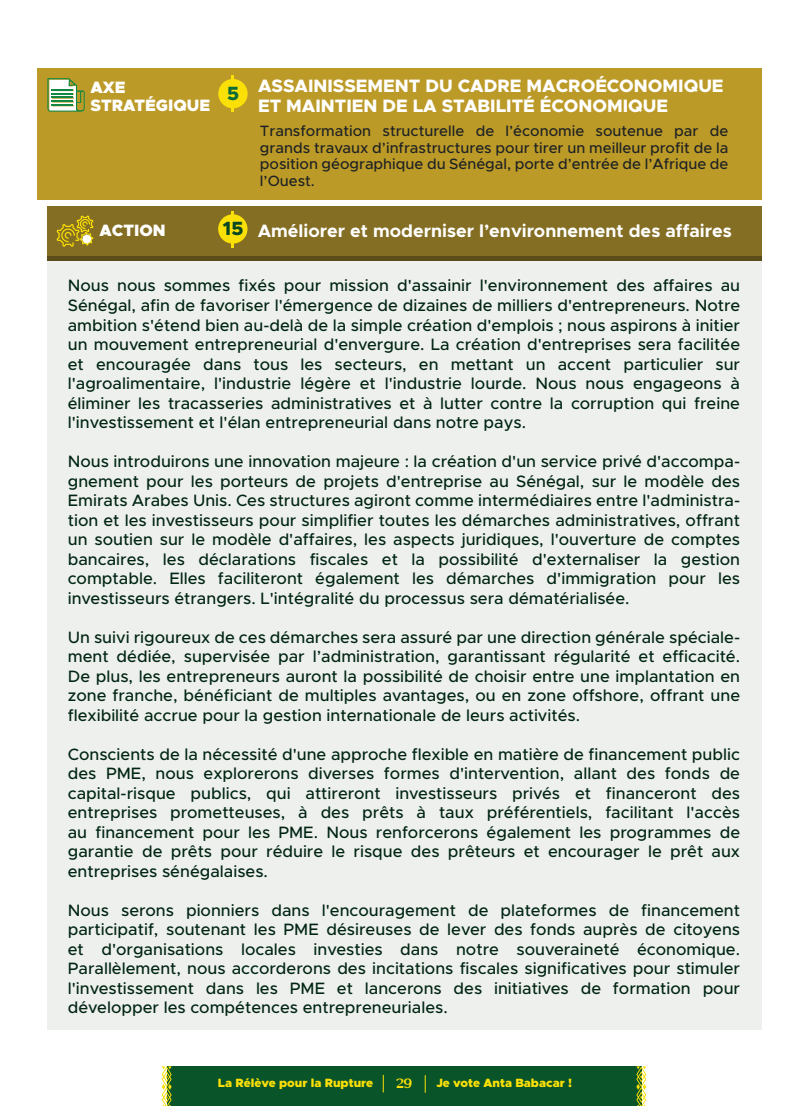
<style>
.page{position:relative;width:808px;height:1106px;background:#fff}
.page>*{position:absolute;margin:0;border:0;box-sizing:border-box;transform-origin:0 0}
.t1{font:800 19.2px "Metropolis";color:#0c6c38}
.t2{font:800 18px/19.5px "Metropolis";color:#fff}
.t3{font:700 18px "Metropolis";color:#fff}
.t4{font:500 16.5px/19.5px "Metropolis";color:#002513;text-align:justify}
.t5{font:900 16.5px/18px "Metropolis";color:#fff}
.t6{font:500 15px/16.5px "Metropolis";color:#1d2124;text-align:justify}
.t7{font:900 13.5px "Royal Castle";color:#fae006}
.t8{font:900 12px "Metropolis";color:#fae006}
.s1{font-weight:800;font-size:19.2px;color:#094723}
</style>
<div class="page">
<div style="left:167px;top:1066px;width:474px;height:40px;background:#0a542a"></div>
<svg style="left:162px;top:1066px;width:10px;height:40px"></svg>
<svg style="left:636px;top:1066px;width:10px;height:40px"></svg>
<svg style="left:383px;top:1074px;width:1px;height:18px"></svg>
<svg style="left:425px;top:1075px;width:1px;height:17px"></svg>
<div style="left:37px;top:68px;width:725px;height:131px;background:#bc9a28"></div>
<svg style="left:47px;top:78px;width:38px;height:34px"></svg>
<hr style="left:51px;top:89px;width:22px;height:2px;background:#128741">
<hr style="left:232px;top:75px;width:2px;height:37px;background:#fae006">
<div style="left:218px;top:79px;width:30px;height:29px;background:#fae006;border-radius:50%"></div>
<div style="left:47px;top:206px;width:715px;height:50px;background:#846e23"></div>
<svg style="left:57px;top:215px;width:36px;height:32px"></svg>
<hr style="left:232px;top:211px;width:2px;height:36px;background:#fae006">
<div style="left:218px;top:214px;width:29px;height:30px;background:#fae006;border-radius:50%"></div>
<hr style="left:47px;top:257px;width:714px;height:4px;background:#5b4d1a">
<div style="left:47px;top:261px;width:714px;height:768px;background:#eef0ed"></div>
<p class="t5" style="left:90px;top:78px;width:121px">AXE<br>STRATÉGIQUE</p>
<p class="t2" style="left:258px;top:76px;width:467px">ASSAINISSEMENT DU CADRE MACROÉCONOMIQUE<br>ET MAINTIEN DE LA STABILITÉ ÉCONOMIQUE</p>
<p class="t1" style="left:227px;top:81px;width:13px">5</p>
<p class="t6" style="left:260px;top:123px;width:470px">Transformation structurelle de l’économie soutenue par de grands travaux d’infrastructures pour tirer un meilleur profit de la position géographique du Sénégal, porte d’entrée de l’Afrique de l’Ouest.</p>
<p class="t5" style="left:99px;top:221px;width:68px">ACTION</p>
<p class="t3" style="left:223px;top:219px;width:510px"><span class="s1">15</span> Améliorer et moderniser l’environnement des affaires</p>
<p class="t4" style="left:68px;top:276px;width:674px">Nous nous sommes fixés pour mission d'assainir l'environnement des affaires au Sénégal, afin de favoriser l'émergence de dizaines de milliers d'entrepreneurs. Notre ambition s'étend bien au-delà de la simple création d'emplois ; nous aspirons à initier un mouvement entrepreneurial d'envergure. La création d'entreprises sera facilitée et encouragée dans tous les secteurs, en mettant un accent particulier sur l'agroalimentaire, l'industrie légère et l'industrie lourde. Nous nous engageons à éliminer les tracasseries administratives et à lutter contre la corruption qui freine l'investissement et l'élan entrepreneurial dans notre pays.</p>
<p class="t4" style="left:68px;top:451px;width:674px">Nous introduirons une innovation majeure : la création d'un service privé d'accompa&shy;gnement pour les porteurs de projets d'entreprise au Sénégal, sur le modèle des Emirats Arabes Unis. Ces structures agiront comme intermédiaires entre l'administra&shy;tion et les investisseurs pour simplifier toutes les démarches administratives, offrant un soutien sur le modèle d'affaires, les aspects juridiques, l'ouverture de comptes bancaires, les déclarations fiscales et la possibilité d'externaliser la gestion comptable. Elles faciliteront également les démarches d'immigration pour les investisseurs étrangers. L'intégralité du processus sera dématérialisée.</p>
<p class="t4" style="left:68px;top:627px;width:674px">Un suivi rigoureux de ces démarches sera assuré par une direction générale spéciale&shy;ment dédiée, supervisée par l’administration, garantissant régularité et efficacité.<br>De plus, les entrepreneurs auront la possibilité de choisir entre une implantation en zone franche, bénéficiant de multiples avantages, ou en zone offshore, offrant une flexibilité accrue pour la gestion internationale de leurs activités.</p>
<p class="t4" style="left:68px;top:744px;width:674px">Conscients de la nécessité d'une approche flexible en matière de financement public des PME, nous explorerons diverses formes d'intervention, allant des fonds de capital-risque publics, qui attireront investisseurs privés et financeront des entreprises prometteuses, à des prêts à taux préférentiels, facilitant l'accès au financement pour les PME. Nous renforcerons également les programmes de garantie de prêts pour réduire le risque des prêteurs et encourager le prêt aux entreprises sénégalaises.</p>
<p class="t4" style="left:68px;top:900px;width:674px">Nous serons pionniers dans l'encouragement de plateformes de financement participatif, soutenant les PME désireuses de lever des fonds auprès de citoyens et d'organisations locales investies dans notre souveraineté économique.<br>Parallèlement, nous accorderons des incitations fiscales significatives pour stimuler l'investissement dans les PME et lancerons des initiatives de formation pour développer les compétences entrepreneuriales.</p>
<p class="t8" style="left:218px;top:1075px;width:157px">La Rélève pour la Rupture</p>
<p class="t7" style="left:396px;top:1073px;width:17px">29</p>
<p class="t8" style="left:436px;top:1075px;width:137px">Je vote Anta Babacar !</p>
</div>
